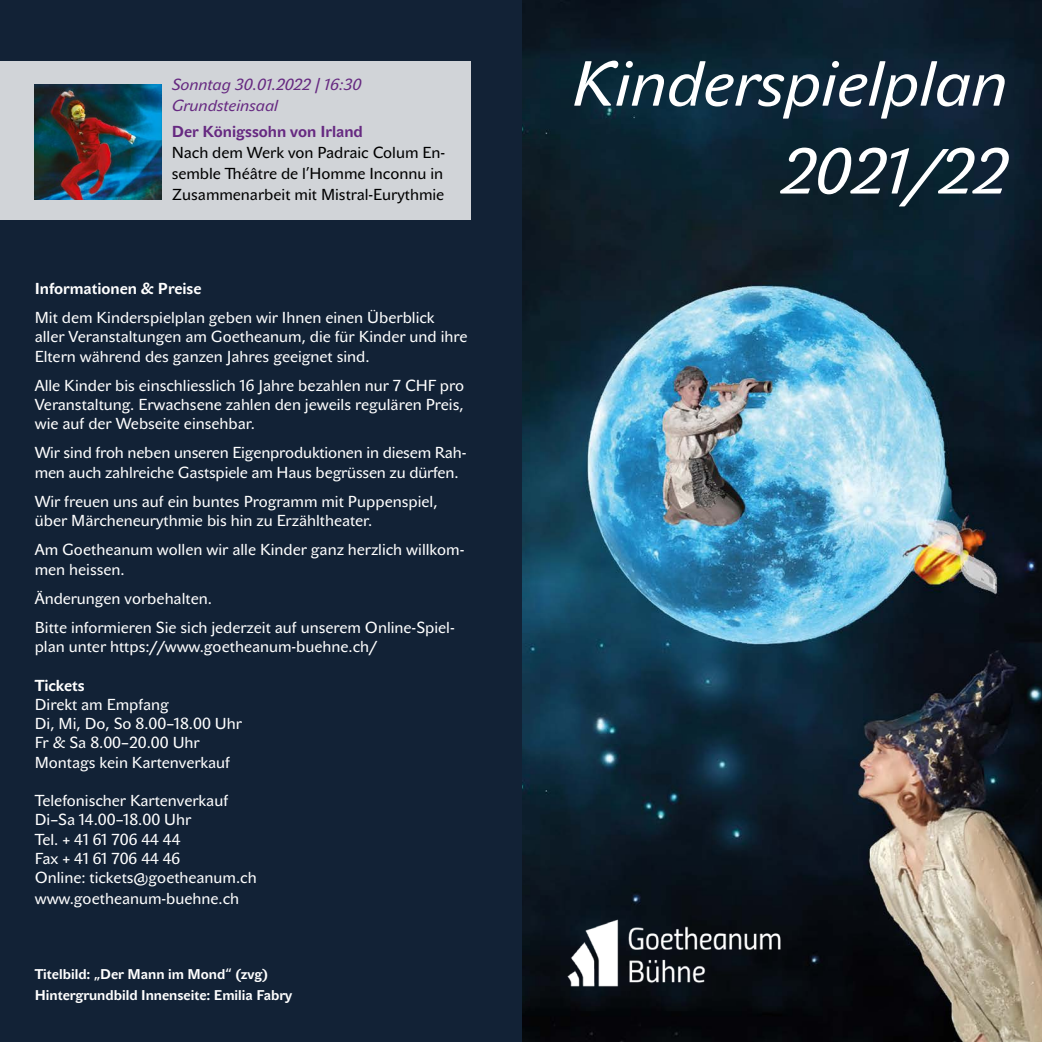
<style>
.page{position:relative;width:1042px;height:1042px;background:#fff}
.page>*{position:absolute;margin:0;border:0;box-sizing:border-box;transform-origin:0 0}
.t1{font:italic 63px/87.9px "John Sans Text Pro";color:#fff;text-align:right}
.t2{font:15.75px/19.2px "John Sans Text Pro";color:#fff}
.t3{font:15.75px/21px "John Sans Text Pro";color:#000}
.t4{font:italic 15.75px/21px "John Sans Text Pro";color:#662981}
.t5{font:700 15.75px "John Sans Text Pro";color:#fff}
.t6{font:700 15.75px "John Sans Text Pro";color:#662981}
.t7{font:700 14px/21px "John Sans Text Pro";color:#fff}
</style>
<div class="page">
<div style="left:0;top:0;width:528px;height:1042px;background:#122236"></div>
<img style="left:522px;top:0;width:520px;height:1042px">
<img style="left:522px;top:859px;width:310px;height:183px">
<div style="left:0;top:61px;width:471px;height:159px;background:#d1d4d8"></div>
<img style="left:35px;top:85px;width:127px;height:114px">
<p class="t4" style="left:172px;top:74px;width:191px">Sonntag 30.01.2022 | 16:30<br>Grundsteinsaal</p>
<p class="t6" style="left:172px;top:122px;width:193px">Der Königssohn von Irland</p>
<p class="t3" style="left:172px;top:142px;width:275px">Nach dem Werk von Padraic Colum En&shy;semble Théâtre de l’Homme Inconnu in<br>Zusammenarbeit mit Mistral-Eurythmie</p>
<p class="t5" style="left:35px;top:279px;width:168px">Informationen &amp; Preise</p>
<p class="t2" style="left:35px;top:308px;width:434px">Mit dem Kinderspielplan geben wir Ihnen einen Überblick aller Veranstaltungen am Goetheanum, die für Kinder und ihre<br>Eltern während des ganzen Jahres geeignet sind.</p>
<p class="t2" style="left:35px;top:376px;width:431px;text-align:justify">Alle Kinder bis einschliesslich 16 Jahre bezahlen nur 7 CHF pro Veranstaltung. Erwachsene zahlen den jeweils regulären Preis, wie auf der Webseite einsehbar.</p>
<p class="t2" style="left:35px;top:444px;width:433px">Wir sind froh neben unseren Eigenproduktionen in diesem Rah&shy;men auch zahlreiche Gastspiele am Haus begrüssen zu dürfen.</p>
<p class="t2" style="left:35px;top:492px;width:404px">Wir freuen uns auf ein buntes Programm mit Puppenspiel, über Märcheneurythmie bis hin zu Erzähltheater.</p>
<p class="t2" style="left:35px;top:541px;width:431px">Am Goetheanum wollen wir alle Kinder ganz herzlich willkom&shy;men heissen.</p>
<p class="t2" style="left:35px;top:584px;width:421px;line-height:29.2px">Änderungen vorbehalten.<br>Bitte informieren Sie sich jederzeit auf unserem Online-Spiel-</p>
<p class="t2" style="left:35px;top:637px;width:343px">plan unter https://www.goetheanum-buehne.ch/</p>
<p class="t5" style="left:35px;top:676px;width:52px">Tickets</p>
<p class="t2" style="left:35px;top:695px;width:209px">Direkt am Empfang<br>Di, Mi, Do, So 8.00–18.00 Uhr<br>Fr &amp; Sa 8.00–20.00 Uhr<br>Montags kein Kartenverkauf</p>
<p class="t2" style="left:35px;top:791px;width:223px">Telefonischer Kartenverkauf<br>Di–Sa 14.00–18.00 Uhr<br>Tel. + 41 61 706 44 44<br>Fax + 41 61 706 44 46<br>Online: tickets@goetheanum.ch</p>
<p class="t2" style="left:35px;top:889px;width:206px">www.goetheanum-buehne.ch</p>
<p class="t7" style="left:35px;top:963px;width:259px">Titelbild: „Der Mann im Mond“ (zvg)<br>Hintergrundbild Innenseite: Emilia Fabry</p>
<h1 class="t1" style="left:572px;top:42px;width:437px">Kinderspielplan<br>2021/22</h1>
</div>
